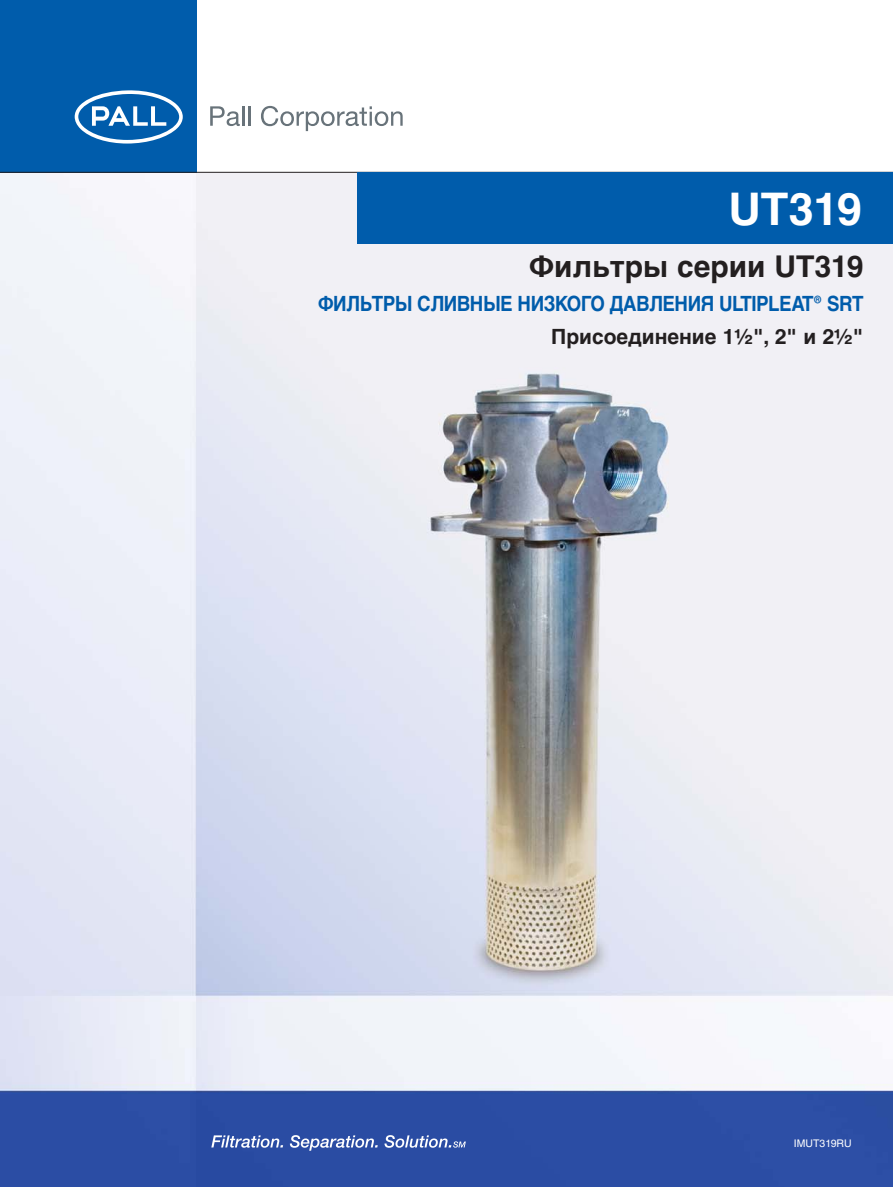
<style>
.page{position:relative;width:893px;height:1187px;background:#fff}
.page>*{position:absolute;margin:0;border:0;box-sizing:border-box;transform-origin:0 0}
.t1{font:700 45px "Helvetica Cyr";color:#fff}
.t2{font:700 30px "Helvetica Cyr";color:#231f20}
.t3{font:700 21px/33px "Helvetica Cyr";letter-spacing:-.02em;color:#005cab;text-align:right;scale:.89 1}
.t4{font:10.5px "Helvetica Cyr Upright";color:#fff}
.s1{color:#231f20}
.s2{font-family:"Helvetica Neue LT Std";color:#231f20}
</style>
<div class="page">
<img style="left:0;top:173px;width:893px;height:1013px">
<svg style="left:211px;top:1135px;width:72px;height:12px"></svg>
<svg style="left:290px;top:1134px;width:88px;height:16px"></svg>
<svg style="left:384px;top:1134px;width:82px;height:13px"></svg>
<div style="left:0;top:0;width:196px;height:172px;background:#005cab"></div>
<svg style="left:75px;top:90px;width:108px;height:53px"></svg>
<svg style="left:210px;top:106px;width:30px;height:20px"></svg>
<hr style="left:242px;top:106px;width:2px;height:20px;background:#68737a">
<hr style="left:248px;top:106px;width:2px;height:20px;background:#68737a">
<svg style="left:261px;top:106px;width:142px;height:25px"></svg>
<hr style="left:0;top:172px;width:893px;height:1px;background:#231f20">
<div style="left:357px;top:172px;width:536px;height:72px;background:#005cab"></div>
<h1 class="t1" style="left:728px;top:192px;width:135px">UT319</h1>
<h2 class="t2" style="left:529px;top:255px;width:336px">Фильтры серии UT319</h2>
<p class="t3" style="left:318px;top:289px;width:614px">ФИЛЬТРЫ СЛИВНЫЕ НИЗКОГО ДАВЛЕНИЯ ULTIPLEAT® SRT<br><span class="s1">Присоединение 1</span><span class="s2">½</span><span class="s1">", 2" и 2</span><span class="s2">½</span><span class="s1">"</span></p>
<p class="t4" style="left:794px;top:1139px;width:59px">IMUT319RU</p>
</div>
